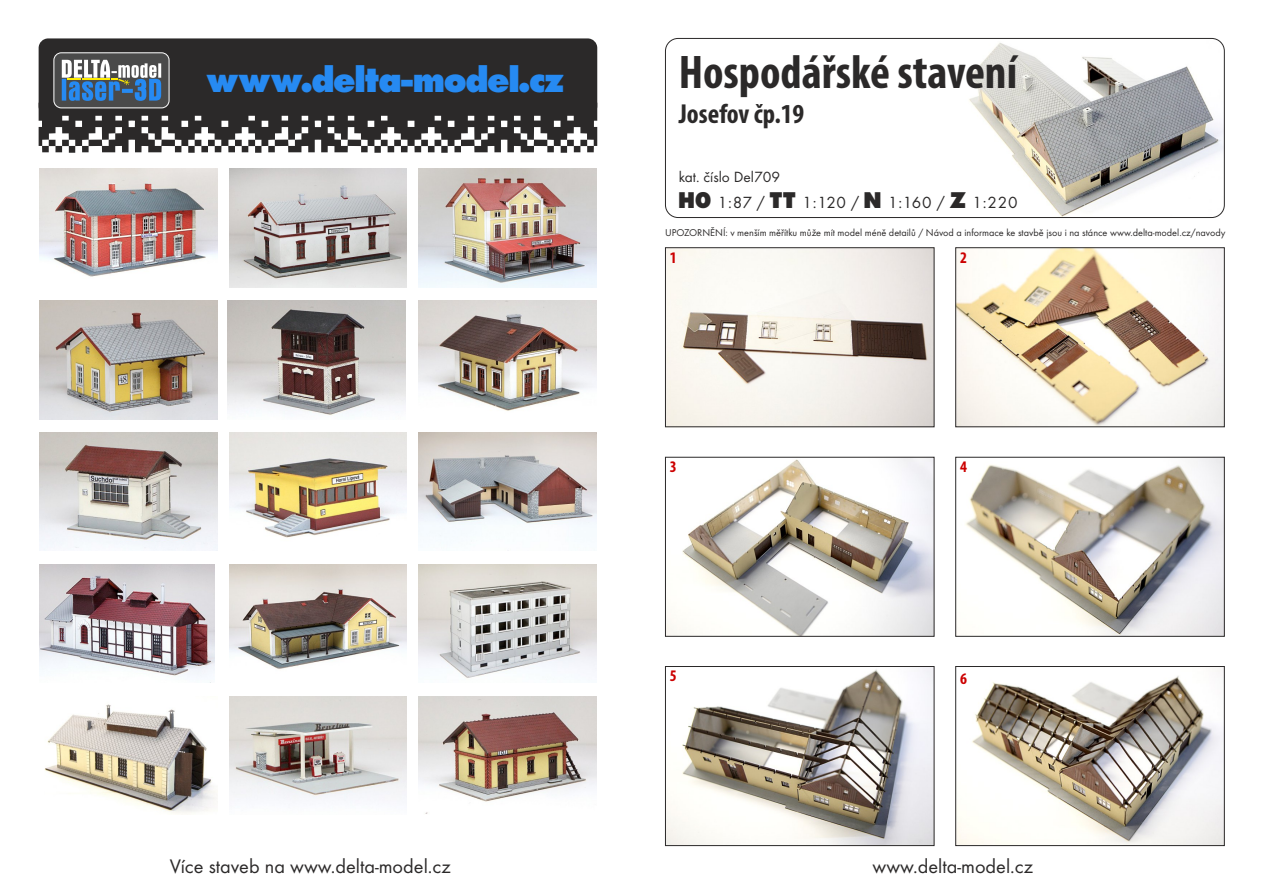
<style>
.page{position:relative;width:1263px;height:893px;background:#fff}
.page>*{position:absolute;margin:0;border:0;box-sizing:border-box;transform-origin:0 0}
.t1{font:700 condensed 47.4px "Myriad Pro";color:#2b2929}
.t2{font:700 36.9px "Futura PEE Extr";color:#268af2}
.t3{font:700 condensed 27.6px "Myriad Pro";color:#2b2929}
.t4{font:20.4px "Futura TEE";color:#2b2929}
.t5{font:16.8px "Futura TEE";letter-spacing:.045em;color:#2b2929}
.t6{font:700 condensed 16.2px "Myriad Pro";color:#c00}
.t7{font:15.3px "Futura TEE";color:#2b2929}
.t8{font:10.2px "Futura TEE";color:#2b2929}
.s1{font-family:"Futura PEE Extr";font-weight:700;font-size:23.7px}
</style>
<div class="page">
<img style="left:667px;top:249px;width:265px;height:176px">
<img style="left:957px;top:249px;width:266px;height:176px">
<img style="left:667px;top:459px;width:265px;height:176px">
<img style="left:965px;top:459px;width:258px;height:176px">
<img style="left:667px;top:668px;width:265px;height:176px">
<img style="left:957px;top:668px;width:266px;height:176px">
<img style="left:969px;top:38px;width:255px;height:180px">
<img style="left:44px;top:704px;width:173px;height:109px">
<div style="left:665px;top:38px;width:560px;height:180px;border:1px solid #2b2929;border-radius:13px"></div>
<div style="left:955px;top:666px;width:270px;height:180px;border:1px solid #2b2929"></div>
<div style="left:665px;top:666px;width:269px;height:180px;border:1px solid #2b2929"></div>
<div style="left:955px;top:457px;width:270px;height:180px;border:1px solid #2b2929"></div>
<div style="left:665px;top:457px;width:269px;height:180px;border:1px solid #2b2929"></div>
<div style="left:955px;top:247px;width:270px;height:180px;border:1px solid #2b2929"></div>
<div style="left:665px;top:247px;width:269px;height:180px;border:1px solid #2b2929"></div>
<img style="left:418px;top:169px;width:178px;height:118px">
<img style="left:40px;top:169px;width:178px;height:108px">
<img style="left:228px;top:301px;width:177px;height:114px">
<img style="left:40px;top:432px;width:178px;height:119px">
<img style="left:40px;top:301px;width:178px;height:118px">
<img style="left:418px;top:696px;width:178px;height:118px">
<img style="left:418px;top:301px;width:178px;height:110px">
<img style="left:229px;top:696px;width:178px;height:104px">
<img style="left:418px;top:564px;width:178px;height:114px">
<img style="left:418px;top:432px;width:178px;height:105px">
<img style="left:229px;top:169px;width:178px;height:118px">
<img style="left:229px;top:564px;width:178px;height:105px">
<img style="left:229px;top:432px;width:178px;height:106px">
<img style="left:40px;top:564px;width:175px;height:119px">
<div style="left:39px;top:38px;width:558px;height:78px;background:#2b2929;border-radius:10px"></div>
<div style="left:53px;top:52px;width:116px;height:56px;background:#4a4a4a;border:1px solid #fff;border-radius:7px"></div>
<svg style="left:39px;top:60px;width:558px;height:93px"></svg>
<h2 class="t2" style="left:207px;top:65px;width:359px">www.delta-model.cz</h2>
<h3 class="t4" style="left:170px;top:857px;width:282px">Více staveb na www.delta-model.cz</h3>
<h1 class="t1" style="left:679px;top:53px;width:340px">Hospodářské stavení</h1>
<h3 class="t3" style="left:679px;top:102px;width:127px">Josefov čp.19</h3>
<h3 class="t7" style="left:679px;top:170px;width:103px">kat. číslo Del709</h3>
<h3 class="t5" style="left:679px;top:196px;width:340px"><span class="s1">H0</span> 1:87 / <span class="s1">TT</span> 1:120 / <span class="s1">N</span> 1:160 / <span class="s1">Z</span> 1:220</h3>
<p class="t8" style="left:665px;top:229px;width:562px">UPOZORNĚNÍ: v menším měřítku může mít model méně detailů / Návod a informace ke stavbě jsou i na stánce www.delta-model.cz/navody</p>
<h3 class="t6" style="left:670px;top:250px;width:8px">1</h3>
<h3 class="t6" style="left:960px;top:250px;width:8px">2</h3>
<h3 class="t6" style="left:670px;top:460px;width:8px">3</h3>
<h3 class="t6" style="left:960px;top:460px;width:8px">4</h3>
<h3 class="t6" style="left:670px;top:669px;width:8px">5</h3>
<h3 class="t6" style="left:960px;top:672px;width:8px">6</h3>
<h3 class="t4" style="left:872px;top:857px;width:162px">www.delta-model.cz</h3>
</div>
